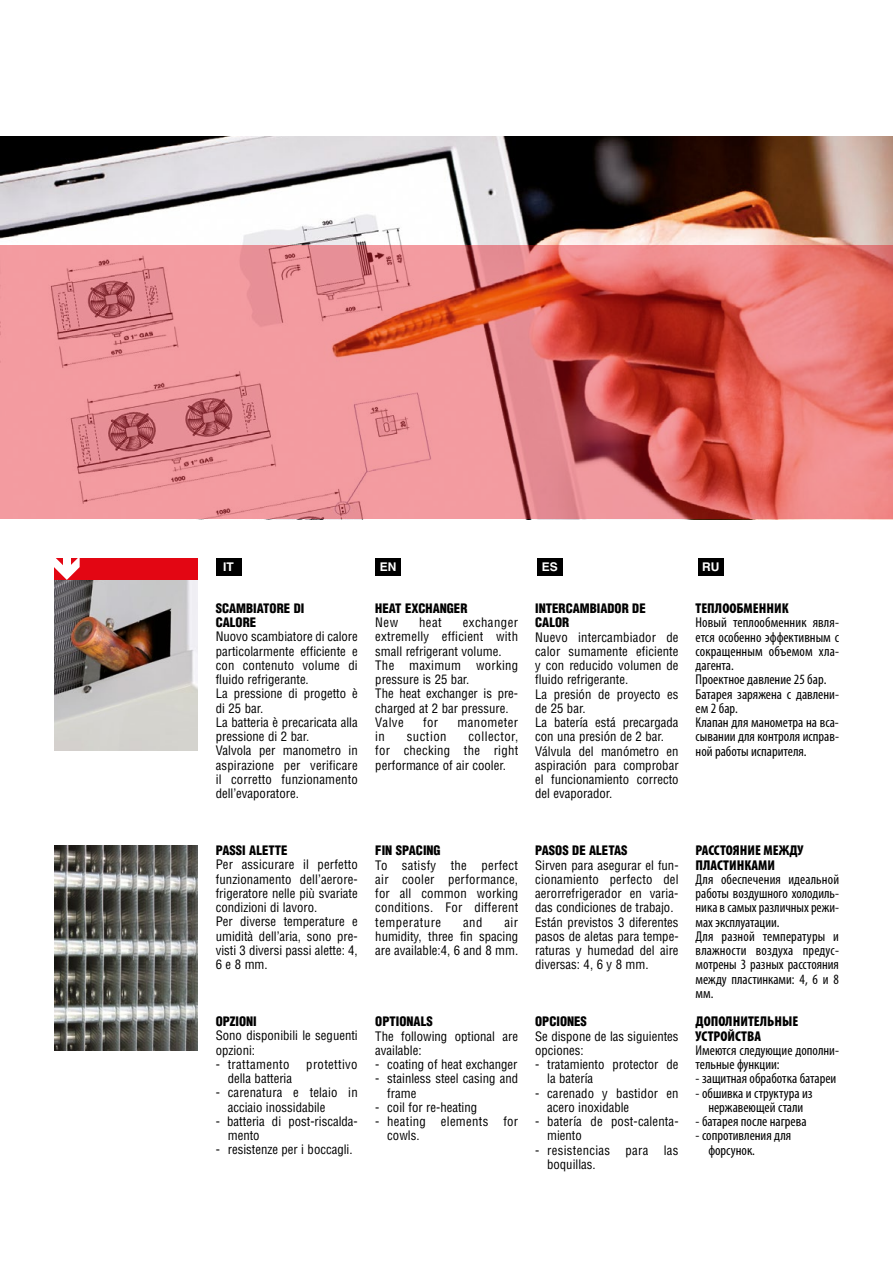
<style>
.page{position:relative;width:893px;height:1263px;background:#fff}
.page>*{position:absolute;margin:0;border:0;box-sizing:border-box;transform-origin:0 0}
.t1{font:condensed 14.25px/14.2px "Myriad Pro";color:#000}
.t2{font:900 condensed 14.25px/14.2px "Myriad Pro";color:#000}
.t3{font:condensed 12.75px/14.2px "Helvetica";color:#000}
.t4{font:900 condensed 12.75px/14.2px "Helvetica";color:#000}
.t5{font:condensed 12.75px/14.2px "Helvetica";letter-spacing:.025em;color:#000}
.t6{font:condensed 12.75px "Helvetica";letter-spacing:.03em;color:#000}
.t7{font:condensed 12.75px "Helvetica";letter-spacing:.035em;color:#000}
.t8{font:condensed 12.75px "Helvetica";letter-spacing:.04em;color:#000}
.t9{font:700 12px "Helvetica";color:#fff}
</style>
<div class="page">
<img style="left:0;top:136px;width:893px;height:384px">
<div style="left:54px;top:559px;width:143px;height:21px;background:#e30613"></div>
<img style="left:54px;top:580px;width:143px;height:170px">
<img style="left:54px;top:845px;width:143px;height:205px">
<svg style="left:54px;top:558px;width:26px;height:22px"></svg>
<div style="left:63px;top:558px;width:8px;height:18px;background:#fff"></div>
<svg style="left:0;top:245px;width:893px;height:274px"></svg>
<div style="left:216px;top:559px;width:25px;height:17px;background:#000"></div>
<div style="left:375px;top:559px;width:26px;height:17px;background:#000"></div>
<div style="left:537px;top:559px;width:26px;height:17px;background:#000"></div>
<div style="left:698px;top:559px;width:25px;height:17px;background:#000"></div>
<p class="t9" style="left:223px;top:560px;width:12px">IT</p>
<p class="t9" style="left:380px;top:560px;width:18px">EN</p>
<p class="t9" style="left:542px;top:560px;width:18px">ES</p>
<p class="t9" style="left:702px;top:560px;width:19px">RU</p>
<p class="t4" style="left:216px;top:601px;width:90px">SCAMBIATORE DI<br>CALORE</p>
<p class="t3" style="left:216px;top:629px;width:144px">Nuovo scambiatore di calore particolarmente efficiente e con contenuto volume di fluido refrigerante.<br>La pressione di progetto è di 25 bar.<br>La batteria è precaricata alla pressione di 2 bar.<br>Valvola per manometro in aspirazione per verificare il corretto funzionamento dell’evaporatore.</p>
<p class="t4" style="left:216px;top:843px;width:73px">PASSI ALETTE</p>
<p class="t3" style="left:216px;top:857px;width:144px">Per assicurare il perfetto funzionamento dell’aerore&shy;frigeratore nelle più svariate condizioni di lavoro.<br>Per diverse temperature e umidità dell’aria, sono pre&shy;visti 3 diversi passi alette: 4,<br>6 e 8 mm.</p>
<p class="t4" style="left:216px;top:1014px;width:43px">OPZIONI</p>
<p class="t3" style="left:216px;top:1028px;width:144px">Sono disponibili le seguenti opzioni:</p>
<p class="t6" style="left:216px;top:1056px;width:75px">- trattamento</p>
<p class="t6" style="left:306px;top:1056px;width:53px">protettivo</p>
<p class="t3" style="left:228px;top:1071px;width:66px">della batteria</p>
<p class="t3" style="left:228px;top:1085px;width:131px;text-indent:-12px">- carenatura e telaio in acciaio inossidabile</p>
<p class="t3" style="left:228px;top:1114px;width:132px;text-indent:-12px">- batteria di post-riscalda&shy;mento</p>
<p class="t3" style="left:216px;top:1142px;width:138px">- resistenze per i boccagli.</p>
<p class="t4" style="left:375px;top:601px;width:94px">HEAT EXCHANGER</p>
<p class="t3" style="left:375px;top:615px;width:24px">New</p>
<p class="t3" style="left:419px;top:615px;width:24px">heat</p>
<p class="t3" style="left:375px;top:615px;width:144px;text-indent:87px">exchanger extremelly efficient with small refrigerant volume.<br>The maximum working pressure is 25 bar.<br>The heat exchanger is pre&shy;charged at 2 bar pressure.<br>Valve</p>
<p class="t3" style="left:423px;top:715px;width:17px">for</p>
<p class="t7" style="left:457px;top:714px;width:62px">manometer</p>
<p class="t3" style="left:375px;top:729px;width:144px;text-align:justify;text-indent:93px">collector, for checking the right performance of air cooler.</p>
<p class="t3" style="left:375px;top:729px;width:11px">in</p>
<p class="t8" style="left:407px;top:729px;width:41px">suction</p>
<p class="t4" style="left:535px;top:601px;width:112px">INTERCAMBIADOR DE<br>CALOR</p>
<p class="t3" style="left:535px;top:629px;width:145px">Nuevo intercambiador de calor sumamente eficiente y con reducido volumen de fluido refrigerante.<br>La presión de proyecto es de 25 bar.<br>La batería está precargada con una presión de 2 bar.<br>Válvula del manómetro en aspiración para comprobar el funcionamiento correcto del evaporador.</p>
<p class="t2" style="left:696px;top:601px;width:94px">ТЕПЛООБМЕННИК</p>
<p class="t1" style="left:696px;top:615px;width:145px">Новый теплообменник явля&shy;ется особенно эффективным с сокращенным объемом хла&shy;дагента.<br>Проектное давление 25 бар.<br>Батарея заряжена с давлени&shy;ем 2 бар.<br>Клапан для манометра на вса&shy;сывании для контроля исправ&shy;ной работы испарителя.</p>
<p class="t4" style="left:375px;top:843px;width:67px">FIN SPACING</p>
<p class="t3" style="left:375px;top:857px;width:144px;text-align:justify">To satisfy the perfect air cooler performance, for all common working conditions. For different temperature</p>
<p class="t3" style="left:375px;top:914px;width:144px;text-align:justify;text-indent:129px">air humidity, three fin spacing are available:4, 6 and 8 mm.</p>
<p class="t3" style="left:463px;top:914px;width:21px">and</p>
<p class="t4" style="left:375px;top:1014px;width:59px">OPTIONALS</p>
<p class="t3" style="left:375px;top:1028px;width:144px">The following optional are available:</p>
<p class="t3" style="left:375px;top:1057px;width:144px">- coating of heat exchanger</p>
<p class="t3" style="left:387px;top:1071px;width:132px;text-indent:-12px">- stainless steel casing and frame</p>
<p class="t3" style="left:375px;top:1100px;width:103px">- coil for re-heating</p>
<p class="t5" style="left:387px;top:1114px;width:132px;text-indent:-12px">- heating elements for cowls.</p>
<p class="t4" style="left:535px;top:843px;width:94px">PASOS DE ALETAS</p>
<p class="t3" style="left:535px;top:858px;width:145px">Sirven para asegurar el fun&shy;cionamiento perfecto del aerorrefrigerador en varia&shy;das condiciones de trabajo.<br>Están previstos 3 diferentes pasos de aletas para tempe&shy;raturas y humedad del aire diversas: 4, 6 y 8 mm.</p>
<p class="t4" style="left:535px;top:1014px;width:53px">OPCIONES</p>
<p class="t3" style="left:535px;top:1029px;width:145px">Se dispone de las siguientes opciones:</p>
<p class="t3" style="left:547px;top:1057px;width:133px;text-indent:-12px">- tratamiento protector de la batería</p>
<p class="t3" style="left:547px;top:1086px;width:133px;text-indent:-12px">- carenado y bastidor en acero inoxidable</p>
<p class="t3" style="left:547px;top:1114px;width:133px;text-indent:-12px">- batería de post-calenta&shy;miento</p>
<p class="t5" style="left:547px;top:1143px;width:133px;text-indent:-12px">- resistencias para las boquillas.</p>
<p class="t2" style="left:696px;top:843px;width:109px">РАССТОЯНИЕ МЕЖДУ<br>ПЛАСТИНКАМИ</p>
<p class="t1" style="left:696px;top:872px;width:145px">Для обеспечения идеальной работы воздушного холодиль&shy;ника в самых различных режи&shy;мах эксплуатации.<br>Для разной температуры и влажности воздуха предус&shy;мотрены 3 разных расстояния между пластинками: 4, 6 и 8 мм.</p>
<p class="t2" style="left:696px;top:1014px;width:104px">ДОПОЛНИТЕЛЬНЫЕ<br>УСТРОЙСТВА</p>
<p class="t1" style="left:696px;top:1043px;width:145px">Имеются следующие дополни&shy;тельные функции:</p>
<p class="t1" style="left:696px;top:1071px;width:142px">- защитная обработка батареи</p>
<p class="t1" style="left:696px;top:1086px;width:119px;text-align:center">- обшивка и структура из нержавеющей стали</p>
<p class="t1" style="left:696px;top:1114px;width:112px">- батарея после нагрева</p>
<p class="t1" style="left:708px;top:1128px;width:84px;text-indent:-13px">- сопротивления для форсунок.</p>
</div>
